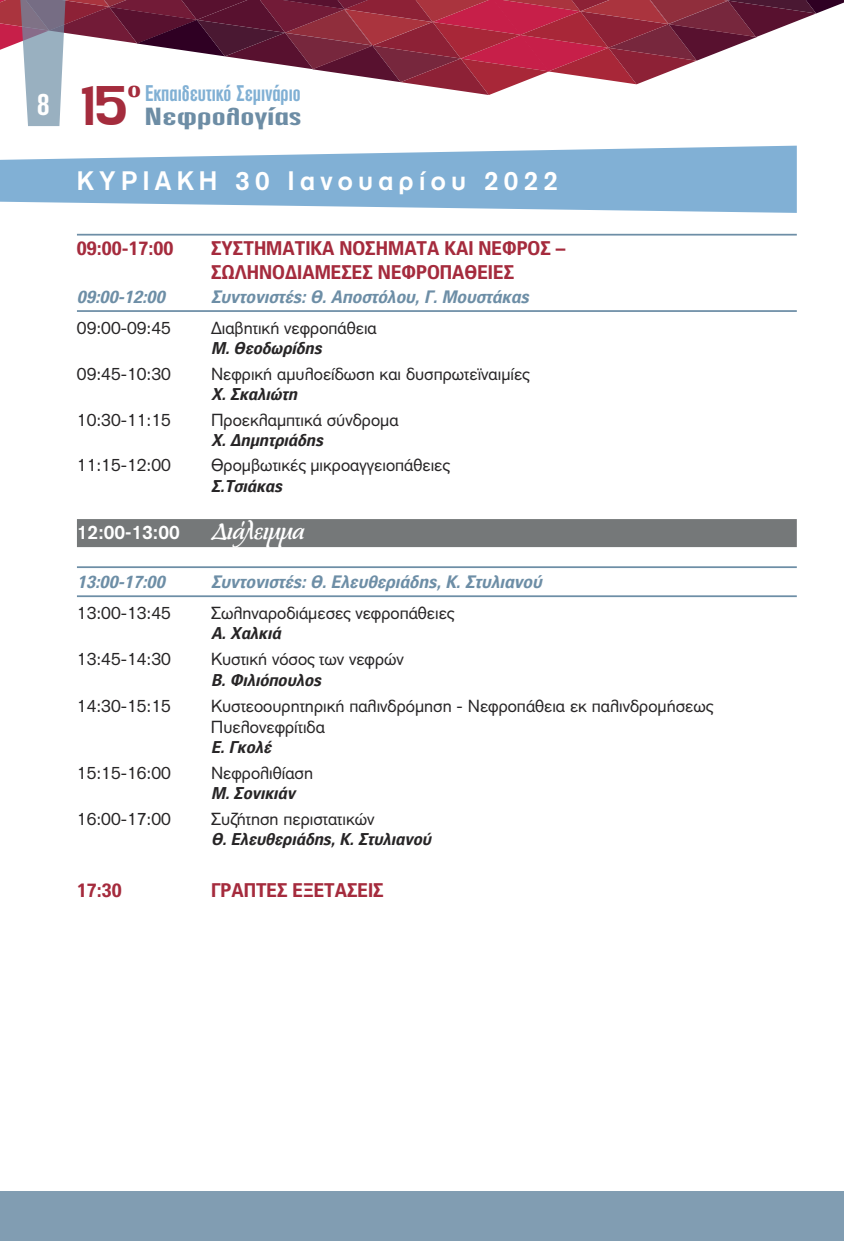
<style>
.page{position:relative;width:844px;height:1241px;background:#fff}
.page>*{position:absolute;margin:0;border:0;box-sizing:border-box;transform-origin:0 0}
.t1{font:39.02px "NPS Signage 1945";color:#a42c3d;scale:.93 1}
.t2{font:700 26.25px "PF Akzidenz";letter-spacing:.2em;color:#fff}
.t3{font:700 24.5px "PF Akzidenz Cond";color:#6d8da5;scale:1.44 1}
.t4{font:700 22.4px "PF Akzidenz Cond";color:#81b0d4;scale:.88 1}
.t5{font:700 19.25px/23.1px "PF Paperback";color:#a52b3d}
.t6{font:700 19.25px "PF Akzidenz";color:#fff}
.t7{font:17.5px/21px "PF Akzidenz";color:#272526}
.t8{font:italic 700 17.5px "PF Paperback";color:#6d8ea6}
.t9{font:italic 700 16.62px "PF Paperback";color:#272526}
.s1{font-family:"PF Mediterra";font-size:29.75px}
</style>
<div class="page">
<svg style="left:0;top:146px;width:796px;height:67px;fill:#81b0d5"></svg>
<svg style="left:0;top:0;width:843px;height:126px"></svg>
<hr style="left:77px;top:234px;width:719px;height:1px;background:#6d8ea6">
<hr style="left:77px;top:310px;width:719px;height:2px;background:#6d8ea6">
<div style="left:77px;top:519px;width:719px;height:28px;background:#757879"></div>
<hr style="left:77px;top:566px;width:719px;height:2px;background:#6d8ea6">
<hr style="left:77px;top:595px;width:719px;height:2px;background:#6d8ea6">
<div style="left:0;top:1191px;width:843px;height:49px;background:#819db2"></div>
<h1 class="t1" style="left:37px;top:88px;width:100px"><sup>8</sup> 15</h1>
<p class="t4" style="left:128px;top:80px;width:198px"><sup>o</sup> Eκπαιδευτικό Σεµινάριο</p>
<h3 class="t3" style="left:144px;top:103px;width:111px">Νεφρολογίας</h3>
<h2 class="t2" style="left:77px;top:166px;width:482px">κυριακη 30 ιανουαρίου 2022</h2>
<p class="t5" style="left:77px;top:236px;width:98px">09:00-17:00</p>
<p class="t5" style="left:211px;top:236px;width:356px">ΣΥΣΤΗΜΑΤΙΚΑ ΝΟΣΗΜΑΤΑ ΚΑΙ ΝΕΦΡΟΣ –<br>ΣΩΛΗΝΟΔΙΑΜΕΣΕΣ ΝΕΦΡΟΠΑΘΕΙΕΣ</p>
<p class="t8" style="left:77px;top:285px;width:94px">09:00-12:00</p>
<p class="t8" style="left:211px;top:285px;width:323px">Συντονιστές: Θ. Αποστόλου, Γ. Μουστάκας</p>
<p class="t7" style="left:77px;top:317px;width:95px">09:00-09:45</p>
<p class="t7" style="left:211px;top:317px;width:167px">Διαβητική νεφροπάθεια</p>
<p class="t9" style="left:211px;top:337px;width:116px">Μ. Θεοδωρίδης</p>
<p class="t7" style="left:77px;top:363px;width:95px">09:45-10:30</p>
<p class="t7" style="left:211px;top:363px;width:320px">Νεφρική αμυλοείδωση και δυσπρωτεϊναιμίες</p>
<p class="t9" style="left:211px;top:383px;width:92px">Χ. Σκαλιώτη</p>
<p class="t7" style="left:77px;top:409px;width:95px">10:30-11:15</p>
<p class="t7" style="left:211px;top:409px;width:189px">Προεκλαμπτικά σύνδρομα</p>
<p class="t9" style="left:211px;top:429px;width:118px">Χ. Δημητριάδης</p>
<p class="t7" style="left:77px;top:455px;width:95px">11:15-12:00</p>
<p class="t7" style="left:211px;top:455px;width:240px">Θρομβωτικές μικροαγγειοπάθειες</p>
<p class="t9" style="left:211px;top:475px;width:76px">Σ.Τσιάκας</p>
<p class="t6" style="left:77px;top:521px;width:229px">12:00-13:00 <span class="s1">Διάλειμμα</span></p>
<p class="t8" style="left:77px;top:570px;width:94px">13:00-17:00</p>
<p class="t8" style="left:211px;top:570px;width:336px">Συντονιστές: Θ. Ελευθεριάδης, Κ. Στυλιανού</p>
<p class="t7" style="left:77px;top:602px;width:95px">13:00-13:45</p>
<p class="t7" style="left:211px;top:602px;width:244px">Σωληναροδιάμεσες νεφροπάθειες</p>
<p class="t9" style="left:211px;top:622px;width:75px">Α. Χαλκιά</p>
<p class="t7" style="left:77px;top:648px;width:95px">13:45-14:30</p>
<p class="t7" style="left:211px;top:648px;width:194px">Κυστική νόσος των νεφρών</p>
<p class="t9" style="left:211px;top:669px;width:116px">Β. Φιλιόπουλος</p>
<p class="t7" style="left:77px;top:695px;width:95px">14:30-15:15</p>
<p class="t7" style="left:211px;top:695px;width:503px">Κυστεοουρητηρική παλινδρόμηση - Νεφροπάθεια εκ παλινδρομήσεως<br>Πυελονεφρίτιδα</p>
<p class="t9" style="left:211px;top:736px;width:66px">Ε. Γκολέ</p>
<p class="t7" style="left:77px;top:762px;width:95px">15:15-16:00</p>
<p class="t7" style="left:211px;top:762px;width:104px">Νεφρολιθίαση</p>
<p class="t9" style="left:211px;top:782px;width:90px">Μ. Σονικιάν</p>
<p class="t7" style="left:77px;top:808px;width:95px">16:00-17:00</p>
<p class="t7" style="left:211px;top:808px;width:165px">Συζήτηση περιστατικών</p>
<p class="t9" style="left:211px;top:828px;width:226px">Θ. Ελευθεριάδης, Κ. Στυλιανού</p>
<p class="t5" style="left:77px;top:877px;width:46px">17:30</p>
<p class="t5" style="left:211px;top:877px;width:174px">ΓΡΑΠΤΕΣ ΕΞΕΤΑΣΕΙΣ</p>
</div>
